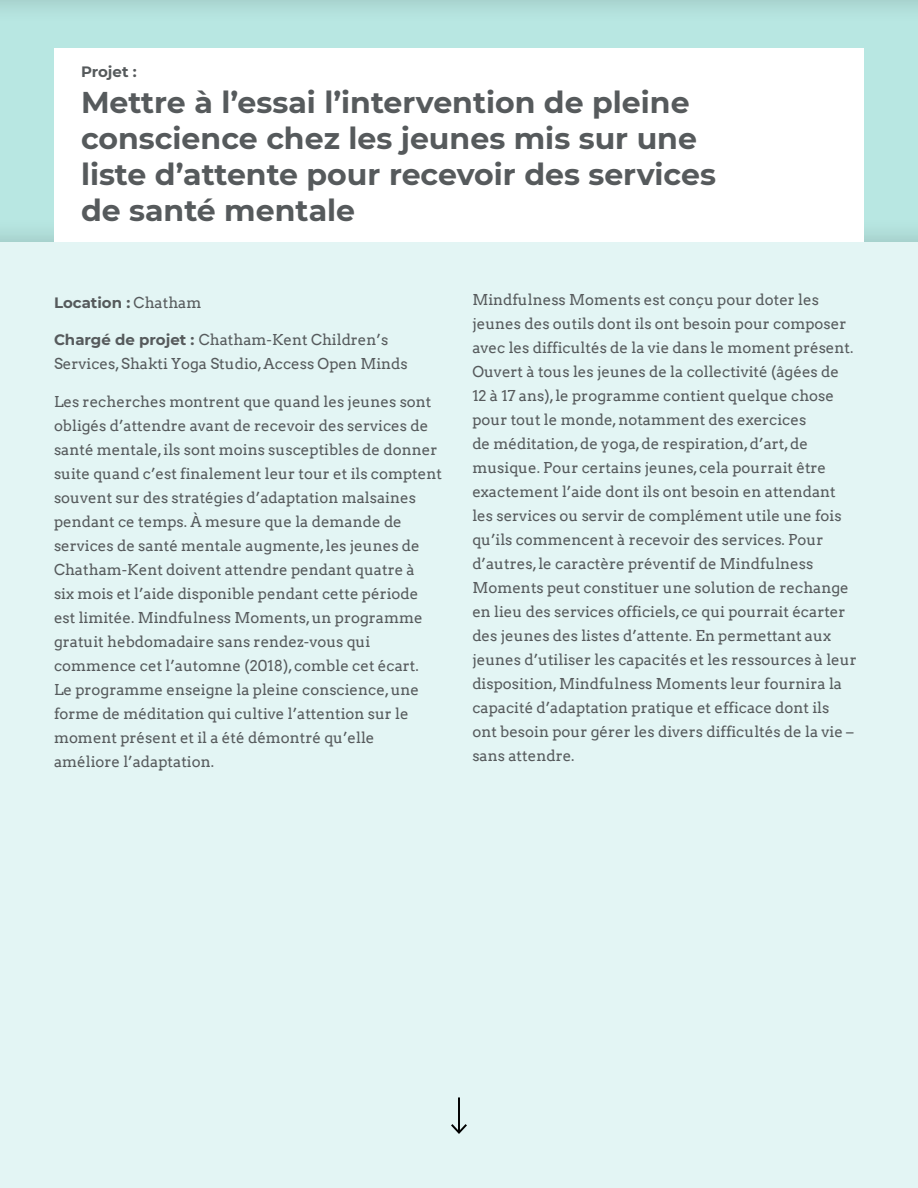
<style>
.page{position:relative;width:918px;height:1188px;background:#fff}
.page>*{position:absolute;margin:0;border:0;box-sizing:border-box;transform-origin:0 0}
.t1{font:700 30px/36px "Montserrat";color:#565a5c}
.t2{font:15px/24px "Arvo";color:#565a5c}
.t3{font:700 15px "Montserrat";color:#565a5c}
.s1{font-family:"Arvo";font-weight:400}
.s2{font-family:"Montserrat";font-weight:700}
</style>
<div class="page">
<div style="left:0;top:241px;width:918px;height:947px;background:#e3f5f4"></div>
<div style="left:0;top:0;width:918px;height:242px;background:#000;opacity:.19"></div>
<div style="left:54px;top:48px;width:810px;height:193px;background:#fff"></div>
<hr style="left:458px;top:1097px;width:2px;height:35px;background:#000">
<svg style="left:451px;top:1124px;width:16px;height:10px"></svg>
<p class="t3" style="left:81px;top:61px;width:57px">Projet :</p>
<h1 class="t1" style="left:81px;top:83px;width:637px">Mettre à l’essai l’intervention de pleine conscience chez les jeunes mis sur une liste d’attente pour recevoir des services de santé mentale</h1>
<p class="t3" style="left:54px;top:292px;width:149px">Location : <span class="s1">Chatham</span></p>
<p class="t2" style="left:54px;top:328px;width:355px"><span class="s2">Chargé de projet :</span> Chatham-Kent Children’s<br>Services, Shakti Yoga Studio, Access Open Minds</p>
<p class="t2" style="left:54px;top:390px;width:390px">Les recherches montrent que quand les jeunes sont obligés d’attendre avant de recevoir des services de santé mentale, ils sont moins susceptibles de donner suite quand c’est finalement leur tour et ils comptent souvent sur des stratégies d’adaptation malsaines pendant ce temps. À mesure que la demande de services de santé mentale augmente, les jeunes de Chatham-Kent doivent attendre pendant quatre à<br>six mois et l’aide disponible pendant cette période est limitée. Mindfulness Moments, un programme gratuit hebdomadaire sans rendez-vous qui commence cet l’automne (2018), comble cet écart.<br>Le programme enseigne la pleine conscience, une forme de méditation qui cultive l’attention sur le moment présent et il a été démontré qu’elle améliore l’adaptation.</p>
<p class="t2" style="left:472px;top:287px;width:386px">Mindfulness Moments est conçu pour doter les jeunes des outils dont ils ont besoin pour composer avec les difficultés de la vie dans le moment présent.<br>Ouvert à tous les jeunes de la collectivité (âgées de 12 à 17 ans), le programme contient quelque chose pour tout le monde, notamment des exercices<br>de méditation, de yoga, de respiration, d’art, de musique. Pour certains jeunes, cela pourrait être exactement l’aide dont ils ont besoin en attendant les services ou servir de complément utile une fois qu’ils commencent à recevoir des services. Pour d’autres, le caractère préventif de Mindfulness Moments peut constituer une solution de rechange en lieu des services officiels, ce qui pourrait écarter des jeunes des listes d’attente. En permettant aux jeunes d’utiliser les capacités et les ressources à leur disposition, Mindfulness Moments leur fournira la capacité d’adaptation pratique et efficace dont ils ont besoin pour gérer les divers difficultés de la vie – sans attendre.</p>
</div>
